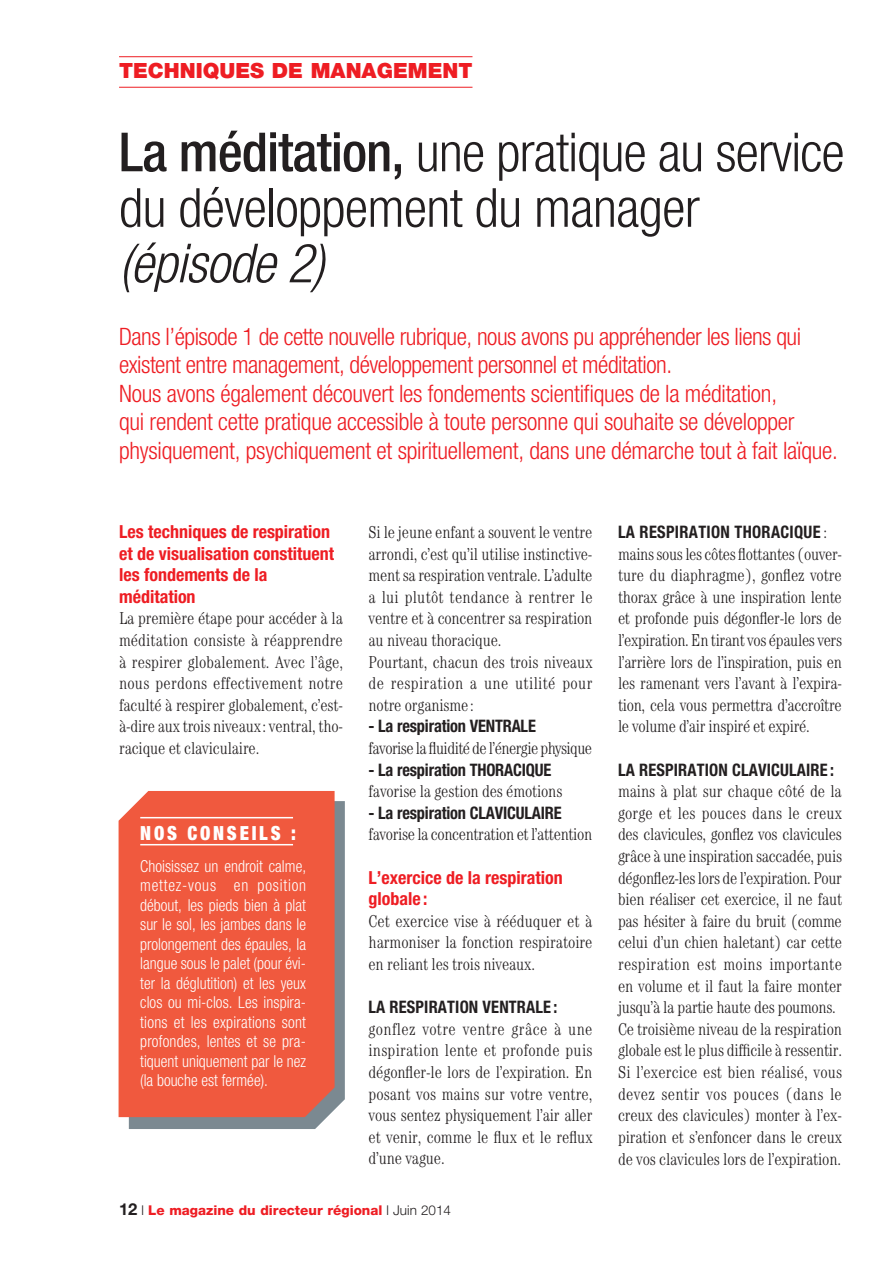
<style>
.page{position:relative;width:893px;height:1263px;background:#fff}
.page>*{position:absolute;margin:0;border:0;box-sizing:border-box;transform-origin:0 0}
.t1{font:300 condensed 54px/55.5px "Helvetica Neue";letter-spacing:-.01em;color:#231f20}
.t2{font:italic 300 condensed 54px "Helvetica Neue";letter-spacing:-.01em;color:#231f20}
.t3{font:300 condensed 24px/28.5px "Helvetica Neue";letter-spacing:-.01em;color:#ee1d23}
.t4{font:900 21px "Helvetica Neue";color:#ee1d23}
.t5{font:900 condensed 19.5px "Helvetica Neue";letter-spacing:.15em;color:#fff;scale:.95 1}
.t6{font:700 condensed 18px/21.6px "Helvetica Neue";color:#ee1d23}
.t7{font:300 condensed 17.25px/21.6px "Century";letter-spacing:-.01em;color:#231f20;text-align:justify;scale:.95 1}
.t8{font:700 condensed 17.25px "Helvetica Neue";color:#231f20;scale:.95 1}
.t9{font:300 condensed 17.25px "Century";letter-spacing:-.035em;color:#231f20;scale:.95 1}
.t10{font:700 condensed 17.25px "Helvetica Neue";letter-spacing:.02em;color:#231f20;scale:.95 1}
.t11{font:300 condensed 16.5px/19.5px "Helvetica Neue";color:#fff;text-align:justify;scale:.95 1}
.t12{font:800 13.5px "Helvetica Neue";color:#ee1d23}
.s1{font-weight:500}
.s2{font-weight:700;font-size:16.5px;color:#231f20}
.s3{font-weight:300;color:#231f20}
.s4{font-family:"Century";font-weight:300}
</style>
<div class="page">
<hr style="left:119px;top:56px;width:353px;height:1px;background:#ee1d23">
<hr style="left:119px;top:87px;width:353px;height:1px;background:#ee1d23">
<svg style="left:129px;top:801px;width:216px;height:328px;background:#859299"></svg>
<div style="left:119px;top:791px;width:216px;height:326px;background:#f0593e"></div>
<hr style="left:140px;top:817px;width:153px;height:1px;background:#fff">
<hr style="left:140px;top:844px;width:153px;height:1px;background:#fff">
<p class="t4" style="left:119px;top:58px;width:355px">TECHNIQUES DE MANAGEMENT</p>
<h1 class="t1" style="left:119px;top:124px;width:727px"><span class="s1">La méditation,</span> une pratique au service du développement du manager</h1>
<h1 class="t2" style="left:119px;top:232px;width:207px">(épisode 2)</h1>
<p class="t3" style="left:119px;top:322px;width:720px">Dans l’épisode 1 de cette nouvelle rubrique, nous avons pu appréhender les liens qui existent entre management, développement personnel et méditation.<br>Nous avons également découvert les fondements scientifiques de la méditation,<br>qui rendent cette pratique accessible à toute personne qui souhaite se développer physiquement, psychiquement et spirituellement, dans une démarche tout à fait laïque.</p>
<p class="t6" style="left:119px;top:521px;width:217px">Les techniques de respiration et de visualisation constituent les fondements de la méditation</p>
<p class="t7" style="left:119px;top:607px;width:237px">La première étape pour accéder à la méditation consiste à réapprendre à respirer globalement. Avec l’âge, nous perdons effectivement notre faculté à respirer globalement, c’est&shy;à-dire aux trois niveaux: ventral, tho&shy;racique et claviculaire.</p>
<p class="t5" style="left:140px;top:821px;width:165px">NOS CONSEILS :</p>
<p class="t11" style="left:140px;top:856px;width:176px">Choisissez un endroit calme, mettez-vous en position débout, les pieds bien à plat sur le sol, les jambes dans le prolongement des épaules, la langue sous le palet (pour évi&shy;ter la déglutition) et les yeux clos ou mi-clos. Les inspira&shy;tions et les expirations sont profondes, lentes et se pra&shy;tiquent uniquement par le nez (la bouche est fermée).</p>
<p class="t7" style="left:369px;top:521px;width:237px;text-align:left">Si le jeune enfant a souvent le ventre arrondi, c’est qu’il utilise instinctive&shy;ment sa respiration ventrale. L’adulte a lui plutôt tendance à rentrer le ventre et à concentrer sa respiration au niveau thoracique.<br>Pourtant, chacun des trois niveaux de respiration a une utilité pour notre organisme:</p>
<p class="t8" style="left:369px;top:716px;width:178px">- La respiration VENTRALE</p>
<p class="t9" style="left:369px;top:738px;width:237px">favorise la fluidité de l’énergie physique</p>
<p class="t8" style="left:369px;top:759px;width:194px">- La respiration THORACIQUE</p>
<p class="t7" style="left:369px;top:780px;width:206px">favorise la gestion des émotions</p>
<p class="t8" style="left:369px;top:802px;width:205px">- La respiration CLAVICULAIRE</p>
<p class="t7" style="left:369px;top:823px;width:237px">favorise la concentration et l’attention</p>
<p class="t6" style="left:369px;top:866px;width:196px">L’exercice de la respiration globale :</p>
<p class="t7" style="left:369px;top:910px;width:237px">Cet exercice vise à rééduquer et à harmoniser la fonction respiratoire en reliant les trois niveaux.</p>
<p class="t8" style="left:369px;top:997px;width:200px">LA RESPIRATION VENTRALE :</p>
<p class="t7" style="left:369px;top:1018px;width:237px">gonflez votre ventre grâce à une inspiration lente et profonde puis dégonfler-le lors de l’expiration. En posant vos mains sur votre ventre, vous sentez physiquement l’air aller et venir, comme le flux et le reflux d’une vague.</p>
<p class="t12" style="left:119px;top:1202px;width:333px"><span class="s2">12</span> <span class="s3">l</span> Le magazine du directeur régional <span class="s3">l Juin 2014</span></p>
<p class="t10" style="left:618px;top:521px;width:221px">LA RESPIRATION THORACIQUE <span class="s4">:</span></p>
<p class="t7" style="left:618px;top:543px;width:237px">mains sous les côtes flottantes (ouver&shy;ture du diaphragme), gonflez votre thorax grâce à une inspiration lente et profonde puis dégonfler-le lors de l’expiration. En tirant vos épaules vers l’arrière lors de l’inspiration, puis en les ramenant vers l’avant à l’expira&shy;tion, cela vous permettra d’accroître le volume d’air inspiré et expiré.</p>
<p class="t8" style="left:618px;top:759px;width:229px">LA RESPIRATION CLAVICULAIRE :</p>
<p class="t7" style="left:618px;top:780px;width:237px;text-align:left">mains à plat sur chaque côté de la gorge et les pouces dans le creux des clavicules, gonflez vos clavicules grâce à une inspiration saccadée, puis dégonflez-les lors de l’expiration. Pour bien réaliser cet exercice, il ne faut pas hésiter à faire du bruit (comme celui d’un chien haletant) car cette respiration est moins importante en volume et il faut la faire monter jusqu’à la partie haute des poumons.<br>Ce troisième niveau de la respiration globale est le plus difficile à ressentir.<br>Si l’exercice est bien réalisé, vous devez sentir vos pouces (dans le creux des clavicules) monter à l’ex&shy;piration et s’enfoncer dans le creux de vos clavicules lors de l’expiration.</p>
</div>
